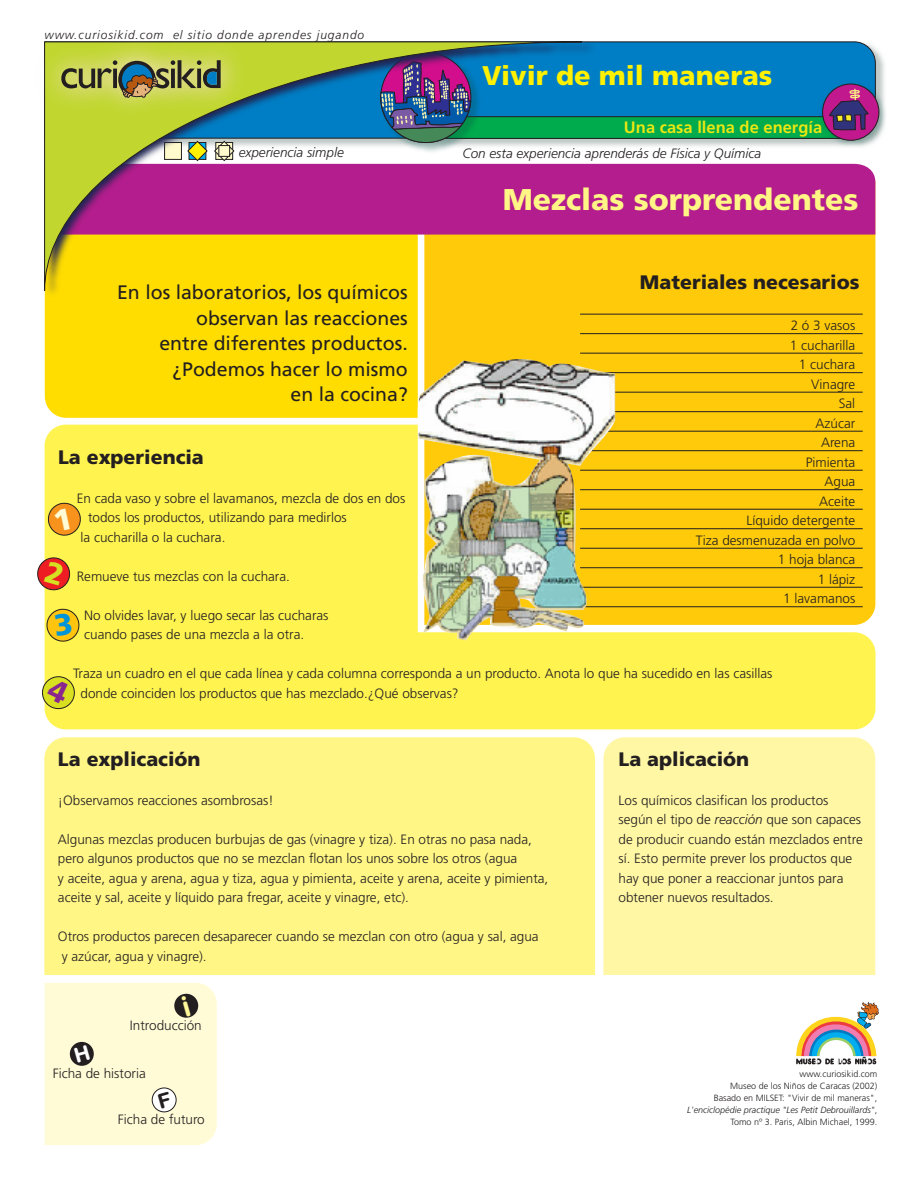
<style>
.page{position:relative;width:915px;height:1191px;background:#fff}
.page>*{position:absolute;margin:0;border:0;box-sizing:border-box;transform-origin:0 0}
.t1{font:900 30px "Frutiger";color:#fff685}
.t2{font:900 27px "Frutiger";color:#fff101}
.t3{font:19.5px/25.5px "Frutiger";color:#231f20;text-align:right}
.t4{font:900 19.5px "Frutiger";color:#231f20}
.t5{font:700 16.5px "Frutiger";color:#eae712}
.t6{font:300 13.5px/19.5px "Frutiger";color:#231f20}
.t7{font:italic 300 13.5px "Frutiger";color:#231f20}
.t8{font:italic 300 12px "Frutiger";letter-spacing:.075em;color:#231f20}
.t9{font:300 9px/12px "Frutiger";color:#231f20;text-align:right}
.s1{font-style:italic}
</style>
<div class="page">
<img style="left:596px;top:48px;width:289px;height:99px">
<svg style="left:596px;top:41px;width:279px;height:21px;background:#097cbe"></svg>
<div style="left:603px;top:737px;width:272px;height:238px;background:#fff7a4"></div>
<div style="left:44px;top:737px;width:551px;height:238px;background:#fff685"></div>
<div style="left:45px;top:424px;width:830px;height:305px;background:#fff34f"></div>
<div style="left:424px;top:234px;width:451px;height:391px;background:#feca0a"></div>
<div style="left:45px;top:296px;width:372px;height:122px;background:#ffdd01"></div>
<div style="left:596px;top:164px;width:279px;height:70px;background:#b41d8d"></div>
<svg style="left:796px;top:1002px;width:82px;height:62px"></svg>
<img style="left:818px;top:81px;width:68px;height:66px">
<svg style="left:596px;top:62px;width:280px;height:81px;background:#19809f"></svg>
<img style="left:44px;top:41px;width:552px;height:255px">
<svg style="left:44px;top:41px;width:538px;height:250px;background:#a9836c"></svg>
<img style="left:44px;top:41px;width:10px;height:104px">
<img style="left:54px;top:41px;width:5px;height:104px">
<img style="left:214px;top:41px;width:65px;height:104px">
<img style="left:59px;top:41px;width:155px;height:111px">
<svg style="left:61px;top:60px;width:159px;height:38px;background:#919953"></svg>
<hr style="left:580px;top:314px;width:282px;height:1px;background:#231f20">
<hr style="left:580px;top:333px;width:282px;height:1px;background:#231f20">
<hr style="left:580px;top:353px;width:282px;height:1px;background:#231f20">
<hr style="left:580px;top:372px;width:282px;height:1px;background:#231f20">
<hr style="left:580px;top:392px;width:282px;height:1px;background:#231f20">
<hr style="left:580px;top:411px;width:282px;height:1px;background:#231f20">
<hr style="left:580px;top:431px;width:282px;height:1px;background:#231f20">
<hr style="left:580px;top:450px;width:282px;height:1px;background:#231f20">
<hr style="left:580px;top:470px;width:282px;height:1px;background:#231f20">
<hr style="left:580px;top:489px;width:282px;height:1px;background:#231f20">
<hr style="left:580px;top:509px;width:282px;height:1px;background:#231f20">
<hr style="left:580px;top:528px;width:282px;height:1px;background:#231f20">
<hr style="left:580px;top:548px;width:282px;height:1px;background:#231f20">
<hr style="left:580px;top:567px;width:282px;height:1px;background:#231f20">
<hr style="left:580px;top:587px;width:282px;height:1px;background:#231f20">
<hr style="left:580px;top:606px;width:282px;height:1px;background:#231f20">
<img style="left:417px;top:356px;width:198px;height:284px">
<svg style="left:46px;top:501px;width:36px;height:36px"></svg>
<svg style="left:37px;top:556px;width:34px;height:35px"></svg>
<svg style="left:45px;top:608px;width:35px;height:34px"></svg>
<svg style="left:42px;top:674px;width:35px;height:37px"></svg>
<div style="left:45px;top:983px;width:172px;height:162px;background:#fffbd6"></div>
<p class="t8" style="left:44px;top:28px;width:321px">www.curiosikid.com el sitio donde aprendes jugando</p>
<p class="t7" style="left:239px;top:144px;width:106px">experiencia simple</p>
<h2 class="t2" style="left:482px;top:59px;width:291px">Vivir de mil maneras</h2>
<p class="t5" style="left:623px;top:118px;width:200px">Una casa llena de energía</p>
<p class="t7" style="left:462px;top:146px;width:300px">Con esta experiencia aprenderás de Física y Química</p>
<h1 class="t1" style="left:502px;top:182px;width:357px">Mezclas sorprendentes</h1>
<h3 class="t4" style="left:639px;top:270px;width:221px">Materiales necesarios</h3>
<p class="t6" style="left:695px;top:316px;width:161px;text-align:right">2 ó 3 vasos<br>1 cucharilla<br>1 cuchara<br>Vinagre<br>Sal<br>Azúcar<br>Arena<br>Pimienta<br>Agua<br>Aceite<br>Líquido detergente<br>Tiza desmenuzada en polvo<br>1 hoja blanca<br>1 lápiz<br>1 lavamanos</p>
<h3 class="t3" style="left:117px;top:279px;width:292px">En los laboratorios, los químicos observan las reacciones<br>entre diferentes productos. ¿Podemos hacer lo mismo<br>en la cocina?</h3>
<h3 class="t4" style="left:58px;top:445px;width:147px">La experiencia</h3>
<p class="t6" style="left:77px;top:488px;width:330px">En cada vaso y sobre el lavamanos, mezcla de dos en dos</p>
<p class="t6" style="left:88px;top:508px;width:260px">todos los productos, utilizando para medirlos</p>
<p class="t6" style="left:80px;top:527px;width:146px">la cucharilla o la cuchara.</p>
<p class="t6" style="left:77px;top:566px;width:215px">Remueve tus mezclas con la cuchara.</p>
<p class="t6" style="left:84px;top:605px;width:246px">No olvides lavar, y luego secar las cucharas cuando pases de una mezcla a la otra.</p>
<p class="t6" style="left:80px;top:664px;width:693px;text-indent:-8px">Traza un cuadro en el que cada línea y cada columna corresponda a un producto. Anota lo que ha sucedido en las casillas donde coinciden los productos que has mezclado.¿Qué observas?</p>
<h3 class="t4" style="left:58px;top:747px;width:144px">La explicación</h3>
<p class="t6" style="left:58px;top:790px;width:217px">¡Observamos reacciones asombrosas!</p>
<p class="t6" style="left:58px;top:829px;width:492px">Algunas mezclas producen burbujas de gas (vinagre y tiza). En otras no pasa nada, pero algunos productos que no se mezclan flotan los unos sobre los otros (agua<br>y aceite, agua y arena, agua y tiza, agua y pimienta, aceite y arena, aceite y pimienta, aceite y sal, aceite y líquido para fregar, aceite y vinagre, etc).</p>
<p class="t6" style="left:58px;top:927px;width:482px">Otros productos parecen desaparecer cuando se mezclan con otro (agua y sal, agua y azúcar, agua y vinagre).</p>
<p class="t6" style="left:130px;top:1015px;width:73px">Introducción</p>
<p class="t6" style="left:53px;top:1063px;width:95px">Ficha de historia</p>
<p class="t6" style="left:118px;top:1109px;width:88px">Ficha de futuro</p>
<h3 class="t4" style="left:618px;top:747px;width:132px">La aplicación</h3>
<p class="t6" style="left:618px;top:790px;width:246px">Los químicos clasifican los productos según el tipo de <span class="s1">reacción</span> que son capaces de producir cuando están mezclados entre sí. Esto permite prever los productos que hay que poner a reaccionar juntos para obtener nuevos resultados.</p>
<p class="t9" style="left:687px;top:1067px;width:191px">www.curiosikid.com<br>Museo de los Niños de Caracas (2002)<br>Basado en MILSET: "Vivir de mil maneras", <span class="s1">L'enciclopédie practique "Les Petit Debrouillards"</span>, Tomo nº 3. Paris, Albin Michael, 1999.</p>
</div>
